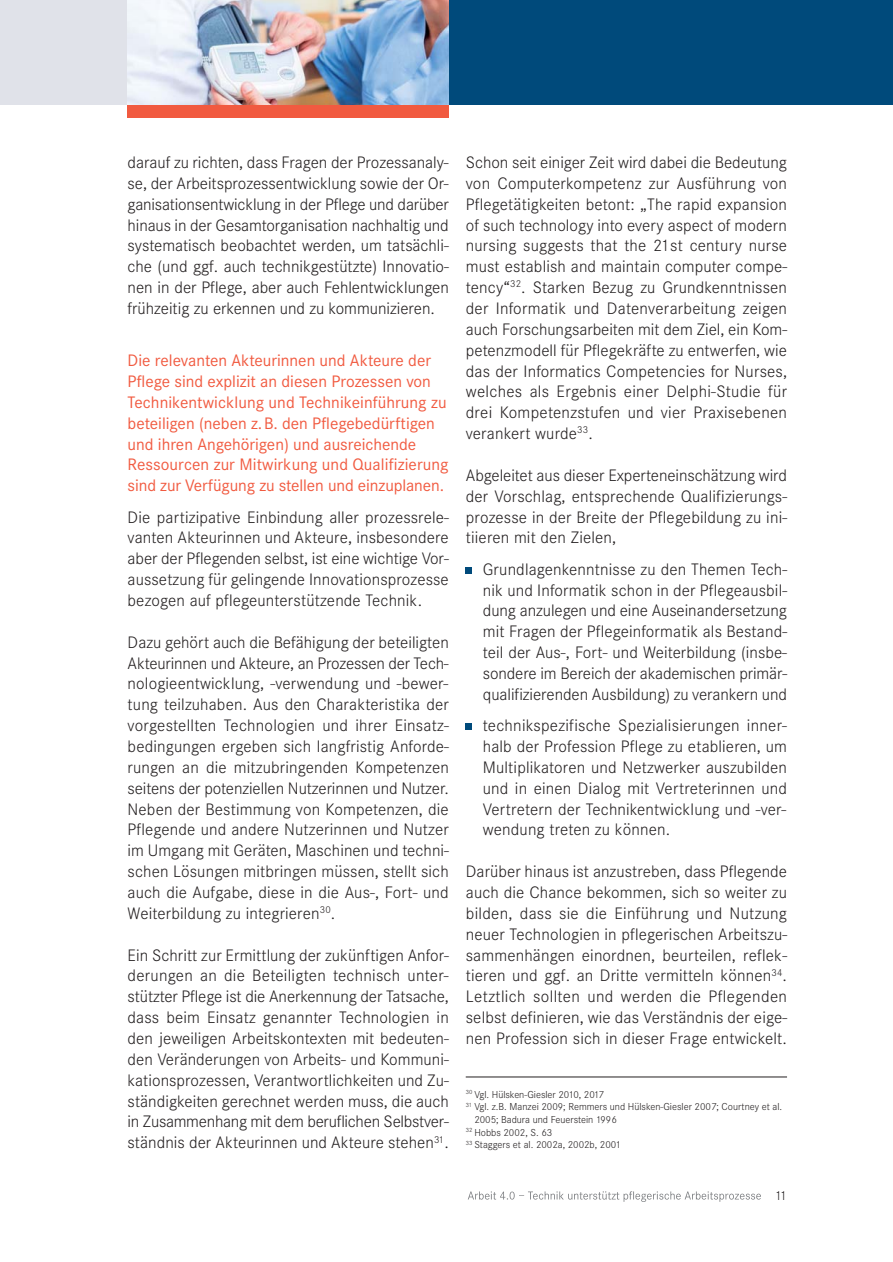
<style>
.page{position:relative;width:893px;height:1262px;background:#fff}
.page>*{position:absolute;margin:0;border:0;box-sizing:border-box;transform-origin:0 0}
.t1{font:300 17.25px/20.9px "Corporate S";letter-spacing:.01em;color:#231f20;text-align:justify}
.t2{font:17.25px/20.9px "Corporate S";color:#f15a40}
.t3{font:300 13.5px "Corporate S";color:#231f20}
.t4{font:300 10.5px "Corporate S";color:#231f20}
</style>
<div class="page">
<svg style="left:466px;top:567px;width:6px;height:6px"></svg>
<svg style="left:466px;top:723px;width:6px;height:6px"></svg>
<hr style="left:465px;top:1076px;width:322px;height:1px;background:#231f20">
<svg style="left:468px;top:1191px;width:104px;height:8px"></svg>
<div style="left:449px;top:0;width:443px;height:105px;background:#004a7b"></div>
<div style="left:0;top:0;width:128px;height:105px;background:#e0e2e9"></div>
<img style="left:128px;top:0;width:321px;height:105px">
<div style="left:128px;top:105px;width:321px;height:13px;background:#f15a40"></div>
<p class="t1" style="left:128px;top:153px;width:323px">darauf zu richten, dass Fragen der Prozessanaly - se, der Arbeitsprozessentwicklung sowie der Or&shy;ganisationsentwicklung in der Pflege und darüber hinaus in der Gesamtorganisation nachhaltig und systematisch beobachtet werden, um tatsächli&shy;che (und ggf. auch technikgestützte) Innovatio&shy;nen in der Pflege, aber auch Fehlentwicklungen frühzeitig zu erkennen und zu kommunizieren.</p>
<p class="t2" style="left:128px;top:352px;width:322px">Die relevanten Akteurinnen und Akteure der Pflege sind explizit an diesen Prozessen von Technikentwicklung und Technikeinführung zu beteiligen (neben z.B. den Pflegebedürftigen und ihren Angehörigen) und ausreichende Ressourcen zur Mitwirkung und Qualifizierung sind zur Verfügung zu stellen und einzuplanen.</p>
<p class="t1" style="left:128px;top:508px;width:323px">Die partizipative Einbindung aller prozessrele&shy;vanten Akteurinnen und Akteure, insbesondere aber der Pflegenden selbst, ist eine wichtige Vor - aussetzung für gelingende Innovationsprozesse bezogen auf pflegeunterstützende Technik.</p>
<p class="t1" style="left:128px;top:633px;width:323px">Dazu gehört auch die Befähigung der beteiligten Akteurinnen und Akteure, an Prozessen der Tech - nologieentwicklung, -verwendung und -bewer&shy;tung teilzuhaben. Aus den Charakteristika der vorgestellten Technologien und ihrer Einsatz - bedingungen ergeben sich langfristig Anforde&shy;rungen an die mitzubringenden Kompetenzen seitens der potenziellen Nutzerinnen und Nutzer.<br>Neben der Bestimmung von Kompetenzen, die Pflegende und andere Nutzerinnen und Nutzer im Umgang mit Geräten, Maschinen und techni - schen Lösungen mitbringen müssen, stellt sich auch die Aufgabe, diese in die Aus-, Fort- und Weiterbildung zu integrieren<sup>30</sup>.</p>
<p class="t1" style="left:128px;top:946px;width:323px">Ein Schritt zur Ermittlung der zukünftigen Anfor - derungen an die Beteiligten technisch unter&shy;stützter Pflege ist die Anerkennung der Tatsache, dass beim Einsatz genannter Technologien in den jeweiligen Arbeitskontexten mit bedeuten&shy;den Veränderungen von Arbeits- und Kommuni&shy;kationsprozessen, Verantwortlichkeiten und Zu&shy;ständigkeiten gerechnet werden muss, die auch in Zusammenhang mit dem beruflichen Selbstver - ständnis der Akteurinnen und Akteure stehen<sup>31</sup>.</p>
<p class="t1" style="left:466px;top:153px;width:323px">Schon seit einiger Zeit wird dabei die Bedeutung von Computerkompetenz zur Ausführung von Pflegetätigkeiten betont: „The rapid expansion of such technology into every aspect of modern nursing suggests that the 21st century nurse must establish and maintain computer compe&shy;tency“<sup>32</sup>. Starken Bezug zu Grundkenntnissen der Informatik und Datenverarbeitung zeigen auch Forschungsarbeiten mit dem Ziel, ein Kom&shy;petenzmodell für Pflegekräfte zu entwerfen, wie das der Informatics Competencies for Nurses, welches als Ergebnis einer Delphi-Studie für drei Kompetenzstufen und vier Praxisebenen verankert wurde<sup>33</sup>.</p>
<p class="t1" style="left:466px;top:466px;width:323px">Abgeleitet aus dieser Experteneinschätzung wird der Vorschlag, entsprechende Qualifizierungs&shy;prozesse in der Breite der Pflegebildung zu ini&shy;tiieren mit den Zielen,</p>
<p class="t1" style="left:483px;top:560px;width:306px">Grundlagenkenntnisse zu den Themen Tech&shy;nik und Informatik schon in der Pflegeausbil&shy;dung anzulegen und eine Auseinandersetzung mit Fragen der Pflegeinformatik als Bestand&shy;teil der Aus-, Fort- und Weiterbildung (insbe&shy;sondere im Bereich der akademischen primär - qualifizierenden Ausbildung) zu verankern und</p>
<p class="t1" style="left:483px;top:716px;width:306px">technikspezifische Spezialisierungen inner&shy;halb der Profession Pflege zu etablieren, um Multiplikatoren und Netzwerker auszubilden und in einen Dialog mit Vertreterinnen und Vertretern der Technikentwicklung und -ver&shy;wendung treten zu können.</p>
<p class="t1" style="left:466px;top:862px;width:323px">Darüber hinaus ist anzustreben, dass Pflegende auch die Chance bekommen, sich so weiter zu bilden, dass sie die Einführung und Nutzung neuer Technologien in pflegerischen Arbeitszu&shy;sammenhängen einordnen, beurteilen, reflek&shy;tieren und ggf. an Dritte vermitteln können<sup>34</sup>.<br>Letztlich sollten und werden die Pflegenden selbst definieren, wie das Verständnis der eige - nen Profession sich in dieser Frage entwickelt.</p>
<p class="t4" style="left:466px;top:1090px;width:139px"><sup>30</sup> Vgl. Hülsken-Giesler 2010, 2017</p>
<p class="t4" style="left:466px;top:1103px;width:318px"><sup>31</sup> Vgl. z.B. Manzei 2009; Remmers und Hülsken-Giesler 2007; Courtney et al.</p>
<p class="t4" style="left:474px;top:1116px;width:144px">2005; Badura und Feuerstein 1996</p>
<p class="t4" style="left:466px;top:1128px;width:88px"><sup>32</sup> Hobbs 2002, S. 63</p>
<p class="t4" style="left:466px;top:1141px;width:157px"><sup>33</sup> Staggers et al. 2002a, 2002b, 2001</p>
<p class="t3" style="left:775px;top:1190px;width:13px">11</p>
</div>
